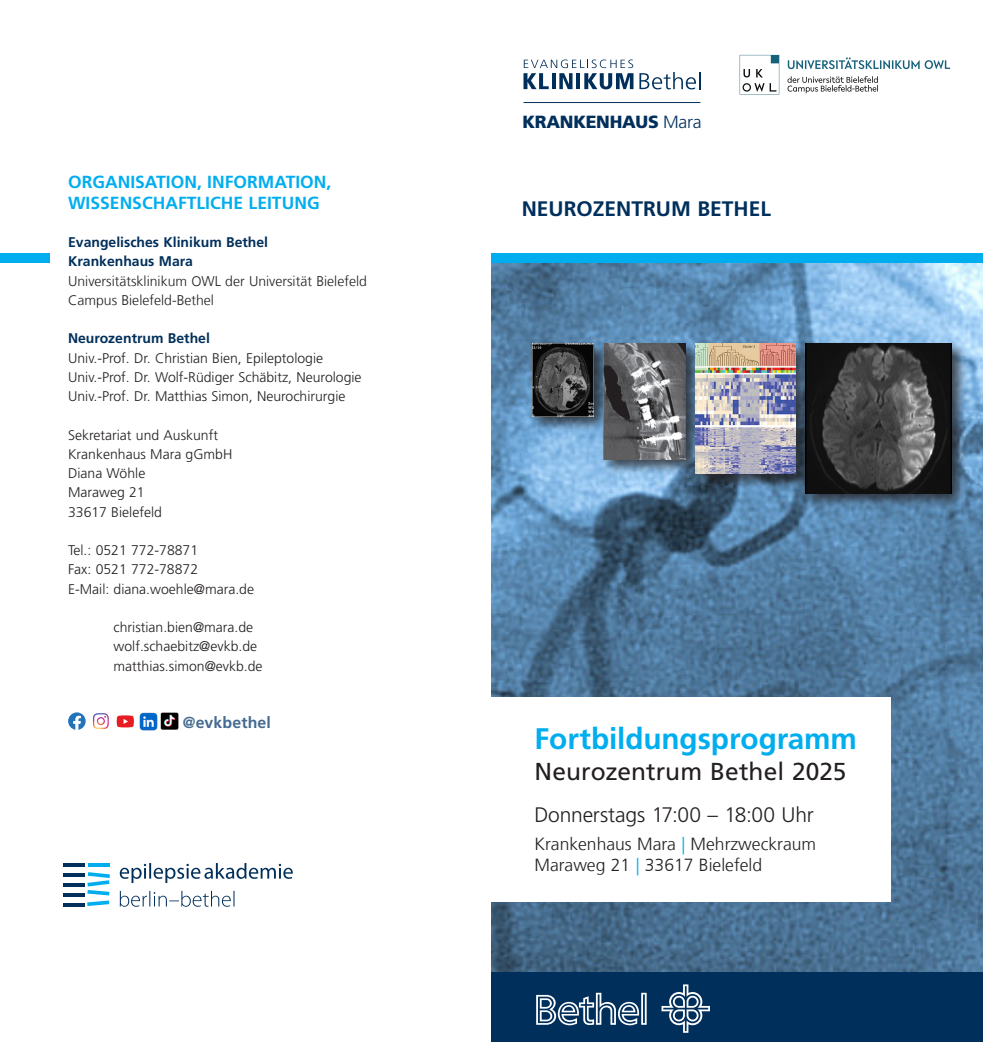
<style>
.page{position:relative;width:983px;height:1042px;background:#fff}
.page>*{position:absolute;margin:0;border:0;box-sizing:border-box;transform-origin:0 0}
.t1{font:700 29.75px "Frutiger LT Std";letter-spacing:-.005em;color:#00aeef}
.t2{font:24.5px "Frutiger LT Std";color:#231f20}
.t3{font:300 21px "Frutiger LT Std";letter-spacing:-.01em;color:#231f20}
.t4{font:700 21px "Frutiger LT Std";color:#002f5b}
.t5{font:900 17.68px "Frutiger LT Std";letter-spacing:-.015em;color:#002f5b}
.t6{font:300 17.5px "Frutiger";color:#231f20}
.t7{font:700 17.5px "Frutiger LT Std";color:#00aeef}
.t8{font:700 15.92px "Frutiger LT Std";letter-spacing:.01em;color:#446a91}
.t9{font:300 14px "Frutiger LT Std";color:#231f20}
.t10{font:300 14px "Frutiger";color:#231f20}
.t11{font:700 14px "Frutiger LT Std";color:#002f5b}
.s1{font-weight:300}
.s2{color:#00aeef}
</style>
<div class="page">
<img style="left:491px;top:263px;width:491px;height:709px">
<img style="left:162px;top:712px;width:16px;height:18px">
<svg style="left:68px;top:712px;width:18px;height:18px"></svg>
<img style="left:93px;top:713px;width:16px;height:16px">
<svg style="left:117px;top:715px;width:17px;height:12px"></svg>
<img style="left:139px;top:712px;width:23px;height:19px">
<div style="left:529px;top:340px;width:80px;height:92px;background:#231f20;opacity:.75"></div>
<img style="left:532px;top:343px;width:61px;height:73px">
<div style="left:600px;top:340px;width:102px;height:135px;background:#231f20;opacity:.75"></div>
<img style="left:603px;top:343px;width:82px;height:116px">
<div style="left:693px;top:340px;width:118px;height:150px;background:#231f20;opacity:.75"></div>
<img style="left:695px;top:343px;width:99px;height:131px">
<div style="left:802px;top:340px;width:165px;height:170px;background:#231f20;opacity:.75"></div>
<img style="left:804px;top:343px;width:147px;height:150px">
<svg style="left:120px;top:863px;width:173px;height:20px"></svg>
<svg style="left:120px;top:891px;width:114px;height:16px"></svg>
<hr style="left:63px;top:863px;width:22px;height:3px;background:#002f5b">
<hr style="left:88px;top:863px;width:22px;height:3px;background:#00aeef">
<hr style="left:63px;top:883px;width:22px;height:3px;background:#002f5b">
<hr style="left:63px;top:873px;width:22px;height:3px;background:#002f5b">
<hr style="left:63px;top:893px;width:22px;height:4px;background:#002f5b">
<hr style="left:63px;top:903px;width:22px;height:4px;background:#002f5b">
<svg style="left:87px;top:872px;width:23px;height:34px"></svg>
<div style="left:491px;top:972px;width:491px;height:70px;background:#002f5b"></div>
<div style="left:491px;top:253px;width:491px;height:10px;background:#00aeef"></div>
<svg style="left:661px;top:984px;width:48px;height:49px"></svg>
<svg style="left:536px;top:993px;width:110px;height:32px"></svg>
<div style="left:474px;top:697px;width:416px;height:205px;background:#fff"></div>
<svg style="left:787px;top:57px;width:162px;height:12px"></svg>
<svg style="left:739px;top:55px;width:40px;height:39px"></svg>
<svg style="left:787px;top:76px;width:90px;height:17px"></svg>
<svg style="left:523px;top:60px;width:110px;height:29px"></svg>
<svg style="left:639px;top:72px;width:61px;height:17px"></svg>
<hr style="left:523px;top:102px;width:177px;height:1px;background:#002f5b">
<div style="left:0;top:253px;width:50px;height:10px;background:#00aeef"></div>
<p class="t7" style="left:68px;top:171px;width:265px">ORGANISATION, INFORMATION,</p>
<p class="t7" style="left:68px;top:192px;width:253px">WISSENSCHAFTLICHE LEITUNG</p>
<p class="t11" style="left:68px;top:234px;width:201px">Evangelisches Klinikum Bethel</p>
<p class="t11" style="left:68px;top:253px;width:126px">Krankenhaus Mara</p>
<p class="t10" style="left:68px;top:273px;width:300px">Universitätsklinikum OWL der Universität Bielefeld</p>
<p class="t10" style="left:68px;top:292px;width:147px">Campus Bielefeld-Bethel</p>
<p class="t11" style="left:68px;top:330px;width:143px">Neurozentrum Bethel</p>
<p class="t9" style="left:68px;top:350px;width:256px">Univ.-Prof. Dr. Christian Bien, Epileptologie</p>
<p class="t9" style="left:68px;top:369px;width:295px">Univ.-Prof. Dr. Wolf-Rüdiger Schäbitz, Neurologie</p>
<p class="t9" style="left:68px;top:388px;width:279px">Univ.-Prof. Dr. Matthias Simon, Neurochirurgie</p>
<p class="t9" style="left:68px;top:427px;width:151px">Sekretariat und Auskunft</p>
<p class="t9" style="left:68px;top:446px;width:166px">Krankenhaus Mara gGmbH</p>
<p class="t9" style="left:68px;top:465px;width:79px">Diana Wöhle</p>
<p class="t9" style="left:68px;top:485px;width:78px">Maraweg 21</p>
<p class="t9" style="left:68px;top:504px;width:95px">33617 Bielefeld</p>
<p class="t9" style="left:68px;top:542px;width:131px">Tel.: 0521 772-78871</p>
<p class="t9" style="left:68px;top:562px;width:131px">Fax: 0521 772-78872</p>
<p class="t9" style="left:68px;top:581px;width:187px">E-Mail: diana.woehle@mara.de</p>
<p class="t9" style="left:114px;top:619px;width:141px">christian.bien@mara.de</p>
<p class="t9" style="left:114px;top:639px;width:145px">wolf.schaebitz@evkb.de</p>
<p class="t9" style="left:114px;top:658px;width:150px">matthias.simon@evkb.de</p>
<p class="t8" style="left:183px;top:713px;width:90px">@evkbethel</p>
<p class="t5" style="left:522px;top:111px;width:180px">KRANKENHAUS <span class="s1">Mara</span></p>
<p class="t4" style="left:521px;top:197px;width:251px">NEUROZENTRUM BETHEL</p>
<p class="t1" style="left:534px;top:721px;width:324px">Fortbildungsprogramm</p>
<p class="t2" style="left:534px;top:757px;width:313px">Neurozentrum Bethel 2025</p>
<p class="t3" style="left:534px;top:803px;width:281px">Donnerstags 17:00 – 18:00 Uhr</p>
<p class="t6" style="left:534px;top:834px;width:283px">Krankenhaus Mara <span class="s2">|</span> Mehrzweckraum</p>
<p class="t6" style="left:534px;top:855px;width:229px">Maraweg 21 <span class="s2">|</span> 33617 Bielefeld</p>
</div>
